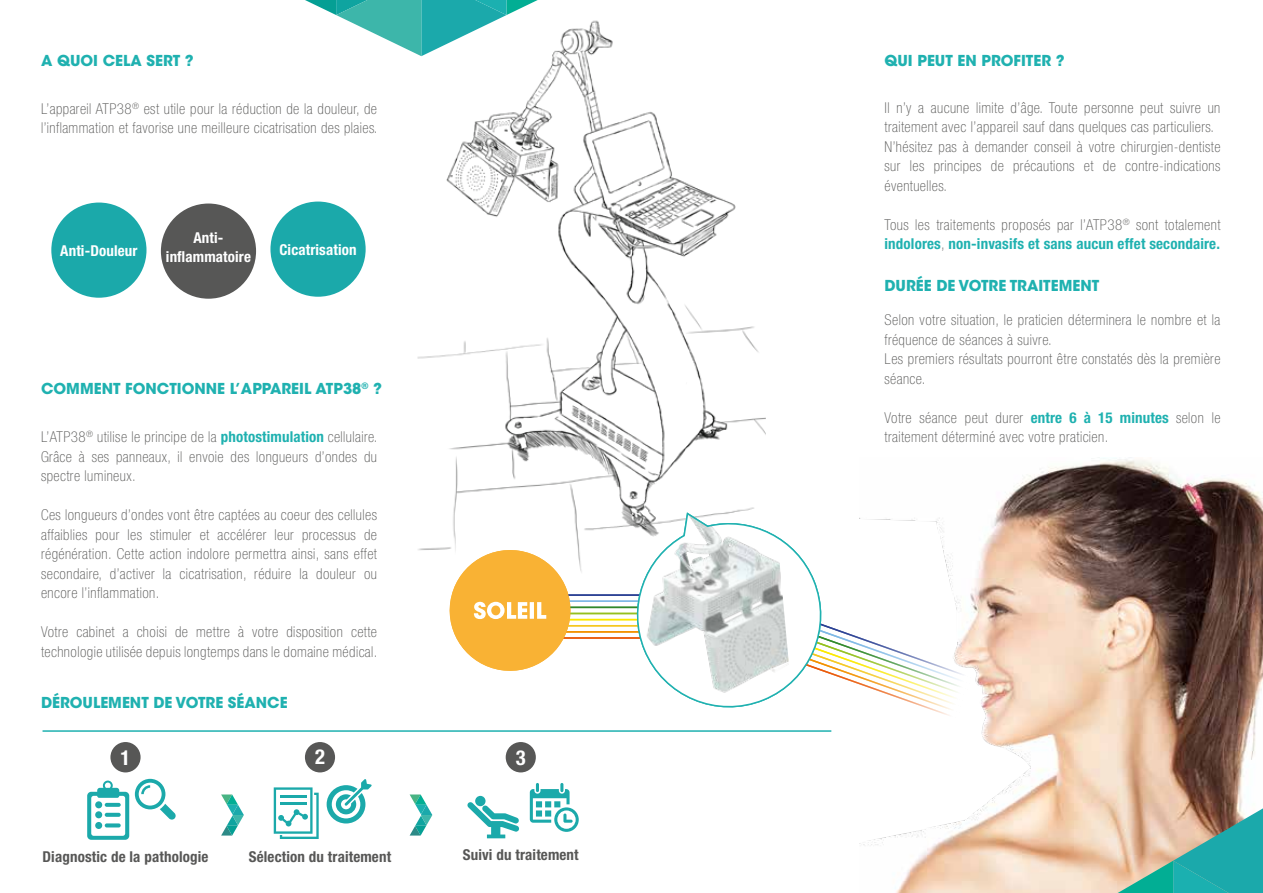
<style>
.page{position:relative;width:1263px;height:893px;background:#fff}
.page>*{position:absolute;margin:0;border:0;box-sizing:border-box;transform-origin:0 0}
.t1{font:700 condensed 20.7px "Helvetica Neue";color:#fff}
.t2{font:100 condensed 15px/19.5px "Helvetica Neue";letter-spacing:.03em;color:#575756}
.t3{font:700 15px "ITC Avant Garde Std";color:#1fb1b0}
.t4{font:700 condensed 15px "Helvetica Neue";letter-spacing:.01em;color:#575756}
.t5{font:700 condensed 15px/19.5px "Helvetica Neue";letter-spacing:.01em;color:#fff;text-align:center}
.s1{font-weight:700;color:#1fb1b0}
</style>
<div class="page">
<svg style="left:305px;top:0;width:112px;height:54px"></svg>
<img style="left:860px;top:457px;width:403px;height:436px">
<svg style="left:87px;top:781px;width:42px;height:59px"></svg>
<div style="left:95px;top:801px;width:7px;height:7px;background:#1ba9aa;border-radius:50%"></div>
<svg style="left:105px;top:803px;width:16px;height:4px"></svg>
<div style="left:95px;top:811px;width:7px;height:7px;background:#1ba9aa;border-radius:50%"></div>
<svg style="left:105px;top:813px;width:16px;height:4px"></svg>
<div style="left:95px;top:822px;width:7px;height:7px;background:#1ba9aa;border-radius:50%"></div>
<svg style="left:105px;top:823px;width:16px;height:4px"></svg>
<svg style="left:135px;top:779px;width:41px;height:41px"></svg>
<div style="left:110px;top:742px;width:31px;height:30px;background:#575756;border-radius:50%"></div>
<svg style="left:221px;top:794px;width:23px;height:41px"></svg>
<svg style="left:274px;top:787px;width:45px;height:52px"></svg>
<svg style="left:327px;top:779px;width:45px;height:44px"></svg>
<div style="left:305px;top:742px;width:30px;height:30px;background:#575756;border-radius:50%"></div>
<svg style="left:530px;top:783px;width:49px;height:49px"></svg>
<div style="left:475px;top:796px;width:10px;height:10px;background:#1ba9aa;border-radius:50%"></div>
<svg style="left:467px;top:802px;width:52px;height:36px"></svg>
<svg style="left:410px;top:794px;width:22px;height:41px"></svg>
<div style="left:506px;top:742px;width:30px;height:30px;background:#575756;border-radius:50%"></div>
<hr style="left:43px;top:730px;width:788px;height:2px;background:#1fb1b0">
<img style="left:417px;top:0;width:349px;height:572px">
<div style="left:270px;top:202px;width:96px;height:95px;background:#1ba9aa;border-radius:50%"></div>
<div style="left:51px;top:203px;width:95px;height:95px;background:#1ba9aa;border-radius:50%"></div>
<div style="left:161px;top:204px;width:95px;height:95px;background:#575756;border-radius:50%"></div>
<svg style="left:1118px;top:808px;width:145px;height:85px;background:#78aea0"></svg>
<hr style="left:543px;top:600px;width:131px;height:2px;background:#7fb9e6">
<hr style="left:543px;top:594px;width:131px;height:2px;background:#2c4295">
<hr style="left:543px;top:607px;width:131px;height:1px;background:#30892b">
<hr style="left:543px;top:613px;width:131px;height:1px;background:#95c11f">
<hr style="left:543px;top:619px;width:131px;height:1px;background:#fce900">
<hr style="left:543px;top:631px;width:131px;height:2px;background:#f39200">
<hr style="left:543px;top:637px;width:131px;height:2px;background:#ea5b0b">
<hr style="left:543px;top:625px;width:131px;height:1px;background:#f5c821">
<svg style="left:625px;top:511px;width:350px;height:210px"></svg>
<svg style="left:445px;top:546px;width:130px;height:125px"></svg>
<p class="t3" style="left:41px;top:51px;width:154px">A QUOI CELA SERT ?</p>
<p class="t2" style="left:41px;top:98px;width:338px">L’appareil ATP38<sup>®</sup> est utile pour la réduction de la douleur, de l’inflammation et favorise une meilleure cicatrisation des plaies.</p>
<p class="t5" style="left:60px;top:241px;width:79px">Anti-Douleur</p>
<p class="t5" style="left:166px;top:227px;width:87px">Anti&shy;inflammatoire</p>
<p class="t5" style="left:279px;top:240px;width:79px">Cicatrisation</p>
<p class="t3" style="left:41px;top:379px;width:342px">COMMENT FONCTIONNE L’APPAREIL ATP38<sup>®</sup> ?</p>
<p class="t2" style="left:41px;top:427px;width:338px;text-align:justify">L’ATP38<sup>®</sup> utilise le principe de la <span class="s1">photostimulation</span> cellulaire.<br>Grâce à ses panneaux, il envoie des longueurs d’ondes du spectre lumineux.</p>
<p class="t2" style="left:41px;top:505px;width:337px;text-align:justify">Ces longueurs d’ondes vont être captées au coeur des cellules affaiblies pour les stimuler et accélérer leur processus de régénération. Cette action indolore permettra ainsi, sans effet secondaire, d’activer la cicatrisation, réduire la douleur ou encore l’inflammation.</p>
<p class="t2" style="left:41px;top:622px;width:338px">Votre cabinet a choisi de mettre à votre disposition cette technologie utilisée depuis longtemps dans le domaine médical.</p>
<p class="t3" style="left:41px;top:692px;width:248px">DÉROULEMENT DE VOTRE SÉANCE</p>
<h1 class="t1" style="left:121px;top:745px;width:11px">1</h1>
<h1 class="t1" style="left:315px;top:744px;width:11px">2</h1>
<h1 class="t1" style="left:516px;top:745px;width:11px">3</h1>
<p class="t4" style="left:43px;top:847px;width:167px">Diagnostic de la pathologie</p>
<p class="t4" style="left:249px;top:847px;width:144px">Sélection du traitement</p>
<p class="t4" style="left:463px;top:846px;width:117px">Suivi du traitement</p>
<p class="t3" style="left:884px;top:51px;width:182px">QUI PEUT EN PROFITER ?</p>
<p class="t2" style="left:884px;top:97px;width:337px">Il n’y a aucune limite d’âge. Toute personne peut suivre un traitement avec l’appareil sauf dans quelques cas particuliers.<br>N’hésitez pas à demander conseil à votre chirurgien-dentiste sur les principes de précautions et de contre-indications éventuelles.</p>
<p class="t2" style="left:884px;top:214px;width:337px">Tous les traitements proposés par l’ATP38<sup>®</sup> sont totalement <span class="s1">indolores</span>, <span class="s1">non-invasifs et sans aucun effet secondaire.</span></p>
<p class="t3" style="left:884px;top:276px;width:216px">DURÉE DE VOTRE TRAITEMENT</p>
<p class="t2" style="left:884px;top:310px;width:337px">Selon votre situation, le praticien déterminera le nombre et la fréquence de séances à suivre.<br>Les premiers résultats pourront être constatés dès la première séance.</p>
<p class="t2" style="left:884px;top:408px;width:337px">Votre séance peut durer <span class="s1">entre 6 à 15 minutes</span> selon le traitement déterminé avec votre praticien.</p>
</div>
